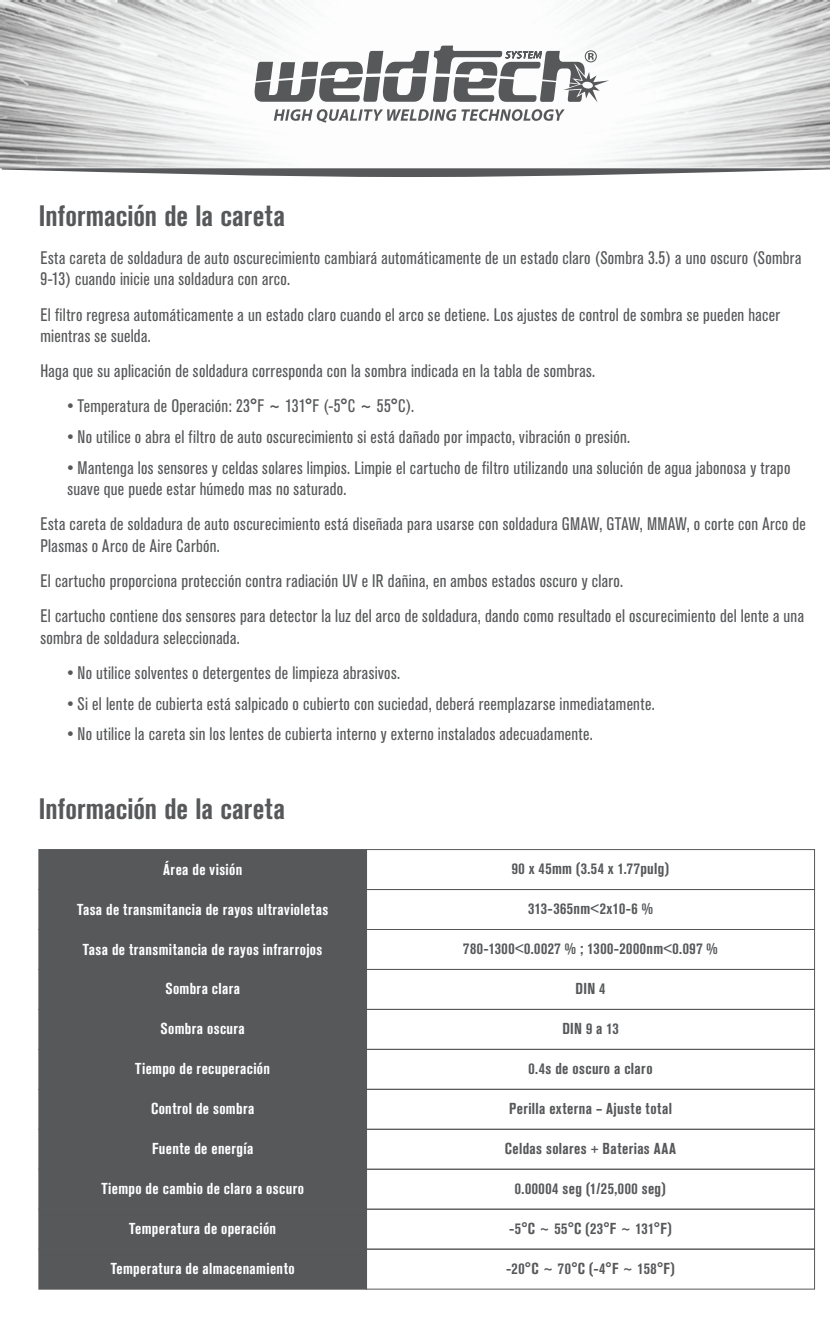
<style>
.page{position:relative;width:830px;height:1340px;background:#fff}
.page>*{position:absolute;margin:0;border:0;box-sizing:border-box;transform-origin:0 0}
.t1{font:700 condensed 29.25px "Akzidenz Grotesk BE";color:#57585a}
.t2{font:condensed 18px/21.6px "Akzidenz Grotesk BE";letter-spacing:.015em;color:#57585a}
.t3{font:700 condensed 15.75px "Akzidenz Grotesk BE";letter-spacing:.02em;color:#fff}
.t4{font:700 condensed 15.75px "Akzidenz Grotesk BE";letter-spacing:.025em;color:#57585a}
</style>
<div class="page">
<img style="left:0;top:0;width:829px;height:168px">
<svg style="left:254px;top:46px;width:355px;height:77px"></svg>
<svg style="left:2px;top:168px;width:827px;height:9px"></svg>
<div style="left:39px;top:849px;width:327px;height:40px;background:#57585a"></div>
<div style="left:366px;top:849px;width:448px;height:40px;border:1px solid #57585a"></div>
<div style="left:39px;top:889px;width:327px;height:40px;background:#57585a"></div>
<div style="left:366px;top:889px;width:448px;height:40px;border:1px solid #57585a"></div>
<div style="left:39px;top:929px;width:327px;height:40px;background:#57585a"></div>
<div style="left:366px;top:929px;width:448px;height:40px;border:1px solid #57585a"></div>
<div style="left:39px;top:969px;width:327px;height:40px;background:#57585a"></div>
<div style="left:366px;top:969px;width:448px;height:40px;border:1px solid #57585a"></div>
<div style="left:39px;top:1009px;width:327px;height:40px;background:#57585a"></div>
<div style="left:366px;top:1009px;width:448px;height:40px;border:1px solid #57585a"></div>
<div style="left:39px;top:1049px;width:327px;height:40px;background:#57585a"></div>
<div style="left:366px;top:1049px;width:448px;height:40px;border:1px solid #57585a"></div>
<div style="left:39px;top:1089px;width:327px;height:40px;background:#57585a"></div>
<div style="left:366px;top:1089px;width:448px;height:40px;border:1px solid #57585a"></div>
<div style="left:39px;top:1128px;width:327px;height:41px;background:#57585a"></div>
<div style="left:366px;top:1128px;width:448px;height:41px;border:1px solid #57585a"></div>
<div style="left:39px;top:1168px;width:327px;height:41px;background:#57585a"></div>
<div style="left:366px;top:1168px;width:448px;height:41px;border:1px solid #57585a"></div>
<div style="left:39px;top:1208px;width:327px;height:41px;background:#57585a"></div>
<div style="left:366px;top:1208px;width:448px;height:41px;border:1px solid #57585a"></div>
<div style="left:39px;top:1248px;width:327px;height:41px;background:#57585a"></div>
<div style="left:366px;top:1248px;width:448px;height:41px;border:1px solid #57585a"></div>
<h1 class="t1" style="left:39px;top:199px;width:247px">Información de la careta</h1>
<p class="t2" style="left:40px;top:247px;width:762px">Esta careta de soldadura de auto oscurecimiento cambiará automáticamente de un estado claro (Sombra 3.5) a uno oscuro (Sombra<br>9-13) cuando inicie una soldadura con arco.</p>
<p class="t2" style="left:40px;top:304px;width:740px">El filtro regresa automáticamente a un estado claro cuando el arco se detiene. Los ajustes de control de sombra se pueden hacer mientras se suelda.</p>
<p class="t2" style="left:40px;top:360px;width:556px">Haga que su aplicación de soldadura corresponda con la sombra indicada en la tabla de sombras.</p>
<p class="t2" style="left:67px;top:396px;width:348px">• Temperatura de Operación: 23°F ~ 131°F (-5°C ~ 55°C).</p>
<p class="t2" style="left:67px;top:426px;width:564px">• No utilice o abra el filtro de auto oscurecimiento si está dañado por impacto, vibración o presión.</p>
<p class="t2" style="left:67px;top:457px;width:724px">• Mantenga los sensores y celdas solares limpios. Limpie el cartucho de filtro utilizando una solución de agua jabonosa y trapo suave que puede estar húmedo mas no saturado.</p>
<p class="t2" style="left:40px;top:513px;width:766px">Esta careta de soldadura de auto oscurecimiento está diseñada para usarse con soldadura GMAW, GTAW, MMAW, o corte con Arco de<br>Plasmas o Arco de Aire Carbón.</p>
<p class="t2" style="left:40px;top:563px;width:764px;line-height:35.1px">El cartucho proporciona protección contra radiación UV e IR dañina, en ambos estados oscuro y claro.<br>El cartucho contiene dos sensores para detector la luz del arco de soldadura, dando como resultado el oscurecimiento del lente a una</p>
<p class="t2" style="left:40px;top:627px;width:201px">sombra de soldadura seleccionada.</p>
<p class="t2" style="left:67px;top:662px;width:334px">• No utilice solventes o detergentes de limpieza abrasivos.</p>
<p class="t2" style="left:67px;top:693px;width:588px">• Si el lente de cubierta está salpicado o cubierto con suciedad, deberá reemplazarse inmediatamente.</p>
<p class="t2" style="left:67px;top:723px;width:526px">• No utilice la careta sin los lentes de cubierta interno y externo instalados adecuadamente.</p>
<h1 class="t1" style="left:39px;top:791px;width:247px">Información de la careta</h1>
<p class="t3" style="left:163px;top:860px;width:81px">Área de visión</p>
<p class="t4" style="left:511px;top:859px;width:159px">90 x 45mm (3.54 x 1.77pulg)</p>
<p class="t3" style="left:77px;top:900px;width:252px">Tasa de transmitancia de rayos ultravioletas</p>
<p class="t4" style="left:528px;top:899px;width:126px">313-365nm&lt;2x10-6 %</p>
<p class="t3" style="left:83px;top:940px;width:241px">Tasa de transmitancia de rayos infrarrojos</p>
<p class="t4" style="left:463px;top:939px;width:256px">780-1300&lt;0.0027 % ; 1300-2000nm&lt;0.097 %</p>
<p class="t3" style="left:165px;top:979px;width:76px">Sombra clara</p>
<p class="t4" style="left:575px;top:979px;width:31px">DIN 4</p>
<p class="t3" style="left:160px;top:1019px;width:86px">Sombra oscura</p>
<p class="t4" style="left:562px;top:1019px;width:58px">DIN 9 a 13</p>
<p class="t3" style="left:135px;top:1059px;width:136px">Tiempo de recuperación</p>
<p class="t4" style="left:528px;top:1059px;width:125px">0.4s de oscuro a claro</p>
<p class="t3" style="left:151px;top:1099px;width:105px">Control de sombra</p>
<p class="t4" style="left:509px;top:1099px;width:164px">Perilla externa – Ajuste total</p>
<p class="t3" style="left:152px;top:1139px;width:102px">Fuente de energía</p>
<p class="t4" style="left:504px;top:1139px;width:173px">Celdas solares + Baterias AAA</p>
<p class="t3" style="left:101px;top:1179px;width:204px">Tiempo de cambio de claro a oscuro</p>
<p class="t4" style="left:514px;top:1179px;width:153px">0.00004 seg (1/25,000 seg)</p>
<p class="t3" style="left:129px;top:1219px;width:148px">Temperatura de operación</p>
<p class="t4" style="left:509px;top:1219px;width:164px">-5°C ~ 55°C (23°F ~ 131°F)</p>
<p class="t3" style="left:111px;top:1259px;width:185px">Temperatura de almacenamiento</p>
<p class="t4" style="left:505px;top:1259px;width:170px">-20°C ~ 70°C (-4°F ~ 158°F)</p>
</div>
